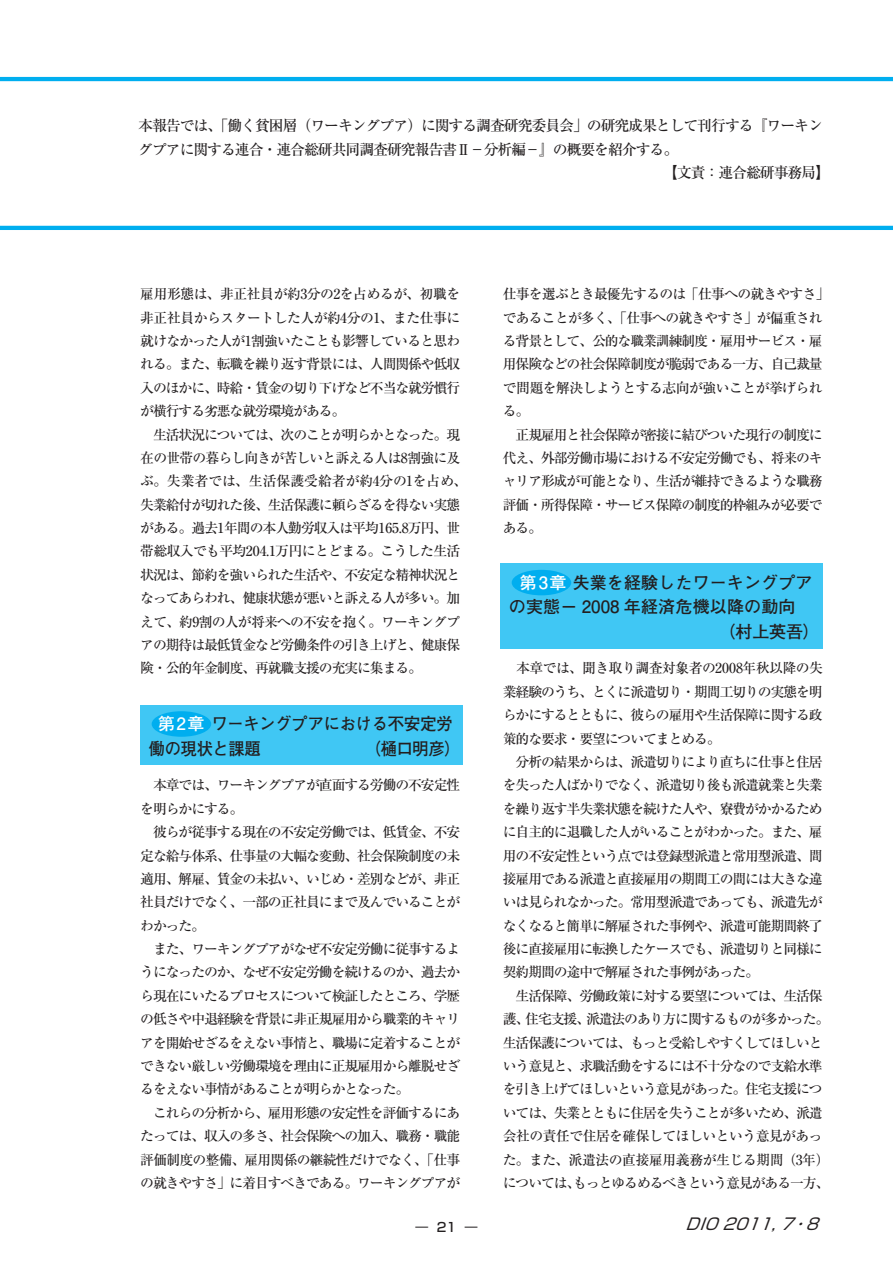
<style>
.page{position:relative;width:893px;height:1263px;background:#fff}
.page>*{position:absolute;margin:0;border:0;box-sizing:border-box;transform-origin:0 0}
.t1{font:700 16.95px/24.5px "Futo Go B101 Pro";letter-spacing:-.01em;color:#231f20;text-align:center;scale:.95 1}
.t2{font:700 16.95px/24.5px "Futo Go B101 Pro";letter-spacing:.01em;color:#231f20;text-align:right}
.t3{font:italic 15.9px "Shin Go Pro";color:#231f20}
.t4{font:500 14.85px "Ryumin Pro";letter-spacing:-.07em;color:#231f20}
.t5{font:500 13.8px/23.4px "Ryumin Pro";letter-spacing:-.075em;color:#231f20}
.t6{font:500 12.75px "Shin Go Pro";color:#231f20}
.s1{color:#fff}
</style>
<div class="page">
<hr style="left:0;top:77px;width:893px;height:4px;background:#00aeef">
<hr style="left:0;top:226px;width:893px;height:4px;background:#00aeef">
<div style="left:140px;top:705px;width:323px;height:60px;background:#40c7f4"></div>
<div style="left:152px;top:711px;width:59px;height:26px;background:#00aeef;border-radius:50%"></div>
<div style="left:500px;top:563px;width:323px;height:86px;background:#40c7f4"></div>
<div style="left:512px;top:570px;width:59px;height:25px;background:#00aeef;border-radius:50%"></div>
<p class="t4" style="left:138px;top:114px;width:686px">本報告では、「働く貧困層（ワーキングプア）に関する調査研究委員会」の研究成果として刊行する『ワーキン</p>
<p class="t4" style="left:138px;top:137px;width:542px">グプアに関する連合・連合総研共同調査研究報告書Ⅱ−分析編−』の概要を紹介する。</p>
<p class="t4" style="left:663px;top:161px;width:169px">【文責：連合総研事務局】</p>
<p class="t5" style="left:140px;top:281px;width:328px">雇用形態は、非正社員が約3分の2を占めるが、初職を非正社員からスタートした人が約4分の1、また仕事に就けなかった人が1割強いたことも影響していると思われる。また、転職を繰り返す背景には、人間関係や低収入のほかに、時給・賃金の切り下げなど不当な就労慣行が横行する劣悪な就労環境がある。<br>　生活状況については、次のことが明らかとなった。現在の世帯の暮らし向きが苦しいと訴える人は8割強に及ぶ。失業者では、生活保護受給者が約4分の1を占め、失業給付が切れた後、生活保護に頼らざるを得ない実態がある。過去1年間の本人勤労収入は平均165.8万円、世帯総収入でも平均204.1万円にとどまる。こうした生活状況は、節約を強いられた生活や、不安定な精神状況となってあらわれ、健康状態が悪いと訴える人が多い。加えて、約9割の人が将来への不安を抱く。ワーキングプアの期待は最低賃金など労働条件の引き上げと、健康保険・公的年金制度、再就職支援の充実に集まる。</p>
<p class="t1" style="left:149px;top:709px;width:330px"><span class="s1">第2章</span>ワーキングプアにおける不安定労働の現状と課題　　　　　　 （樋口明彦）</p>
<p class="t5" style="left:140px;top:772px;width:321px;text-indent:13px">本章では、ワーキングプアが直面する労働の不安定性を明らかにする。<br>　彼らが従事する現在の不安定労働では、低賃金、不安定な給与体系、仕事量の大幅な変動、社会保険制度の未適用、解雇、賃金の未払い、いじめ・差別などが、非正社員だけでなく、一部の正社員にまで及んでいることがわかった。<br>　また、ワーキングプアがなぜ不安定労働に従事するようになったのか、なぜ不安定労働を続けるのか、過去から現在にいたるプロセスについて検証したところ、学歴の低さや中退経験を背景に非正規雇用から職業的キャリアを開始せざるをえない事情と、職場に定着することができない厳しい労働環境を理由に正規雇用から離脱せざるをえない事情があることが明らかとなった。<br>　これらの分析から、雇用形態の安定性を評価するにあたっては、収入の多さ、社会保険への加入、職務・職能評価制度の整備、雇用関係の継続性だけでなく、「仕事の就きやすさ」に着目すべきである。ワーキングプアが</p>
<p class="t6" style="left:416px;top:1216px;width:63px">― 21 ―</p>
<p class="t5" style="left:503px;top:281px;width:328px">仕事を選ぶとき最優先するのは「仕事への就きやすさ」であることが多く、「仕事への就きやすさ」が偏重される背景として、公的な職業訓練制度・雇用サービス・雇用保険などの社会保障制度が脆弱である一方、自己裁量で問題を解決しようとする志向が強いことが挙げられる。<br>　正規雇用と社会保障が密接に結びついた現行の制度に代え、外部労働市場における不安定労働でも、将来のキャリア形成が可能となり、生活が維持できるような職務評価・所得保障・サービス保障の制度的枠組みが必要である。</p>
<p class="t2" style="left:509px;top:568px;width:305px"><span class="s1">第3章</span>失業を経験したワーキングプアの実態− 2008 年経済危機以降の動向　</p>
<p class="t5" style="left:503px;top:655px;width:328px;text-indent:13px">本章では、聞き取り調査対象者の2008年秋以降の失業経験のうち、とくに派遣切り・期間工切りの実態を明らかにするとともに、彼らの雇用や生活保障に関する政策的な要求・要望についてまとめる。<br>　分析の結果からは、派遣切りにより直ちに仕事と住居を失った人ばかりでなく、派遣切り後も派遣就業と失業を繰り返す半失業状態を続けた人や、寮費がかかるために自主的に退職した人がいることがわかった。また、雇用の不安定性という点では登録型派遣と常用型派遣、間接雇用である派遣と直接雇用の期間工の間には大きな違いは見られなかった。常用型派遣であっても、派遣先がなくなると簡単に解雇された事例や、派遣可能期間終了後に直接雇用に転換したケースでも、派遣切りと同様に契約期間の途中で解雇された事例があった。<br>　生活保障、労働政策に対する要望については、生活保護、住宅支援、派遣法のあり方に関するものが多かった。生活保護については、もっと受給しやすくしてほしいという意見と、求職活動をするには不十分なので支給水準を引き上げてほしいという意見があった。住宅支援については、失業とともに住居を失うことが多いため、派遣会社の責任で住居を確保してほしいという意見があった。また、派遣法の直接雇用義務が生じる期間（3年）については、もっとゆるめるべきという意見がある一方、</p>
<p class="t3" style="left:686px;top:1210px;width:141px">DIO 2011, 7・8</p>
</div>
